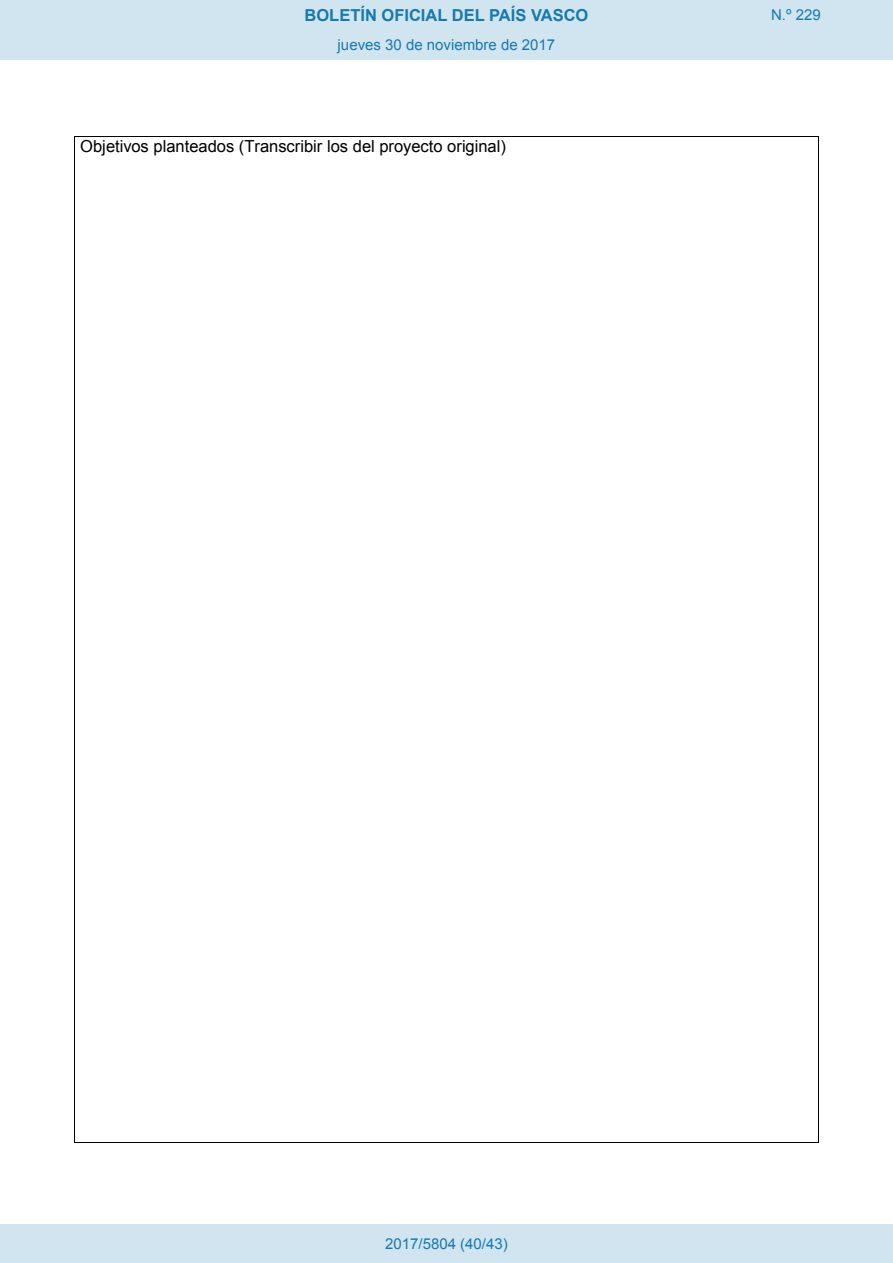
<style>
.page{position:relative;width:893px;height:1263px;background:#fff}
.page>*{position:absolute;margin:0;border:0;box-sizing:border-box;transform-origin:0 0}
.t1{font:16.5px "Arial";color:#000}
.t2{font:700 16.5px "Arial";color:#1879ad}
.Paginacion_Centro{font:15px "Arial";color:#1879ad}
</style>
<div class="page">
<hr style="left:75px;top:136px;width:743px;height:1px;background:#000">
<hr style="left:75px;top:137px;width:1px;height:1005px;background:#000">
<hr style="left:75px;top:1142px;width:743px;height:1px;background:#000">
<hr style="left:818px;top:137px;width:1px;height:1005px;background:#000">
<div style="left:0;top:0;width:893px;height:60px;background:#d0e5f0"></div>
<div style="left:0;top:1225px;width:893px;height:38px;background:#d0e5f0"></div>
<p class="t2" style="left:305px;top:4px;width:285px">BOLETÍN OFICIAL DEL PAÍS VASCO</p>
<p class="Paginacion_Centro" style="left:771px;top:5px;width:51px">N.º 229</p>
<p class="Paginacion_Centro" style="left:338px;top:35px;width:219px">jueves 30 de noviembre de 2017</p>
<p class="t1" style="left:80px;top:135px;width:427px">Objetivos planteados (Transcribir los del proyecto original)</p>
<p class="Paginacion_Centro" style="left:385px;top:1234px;width:124px">2017/5804 (40/43)</p>
</div>
